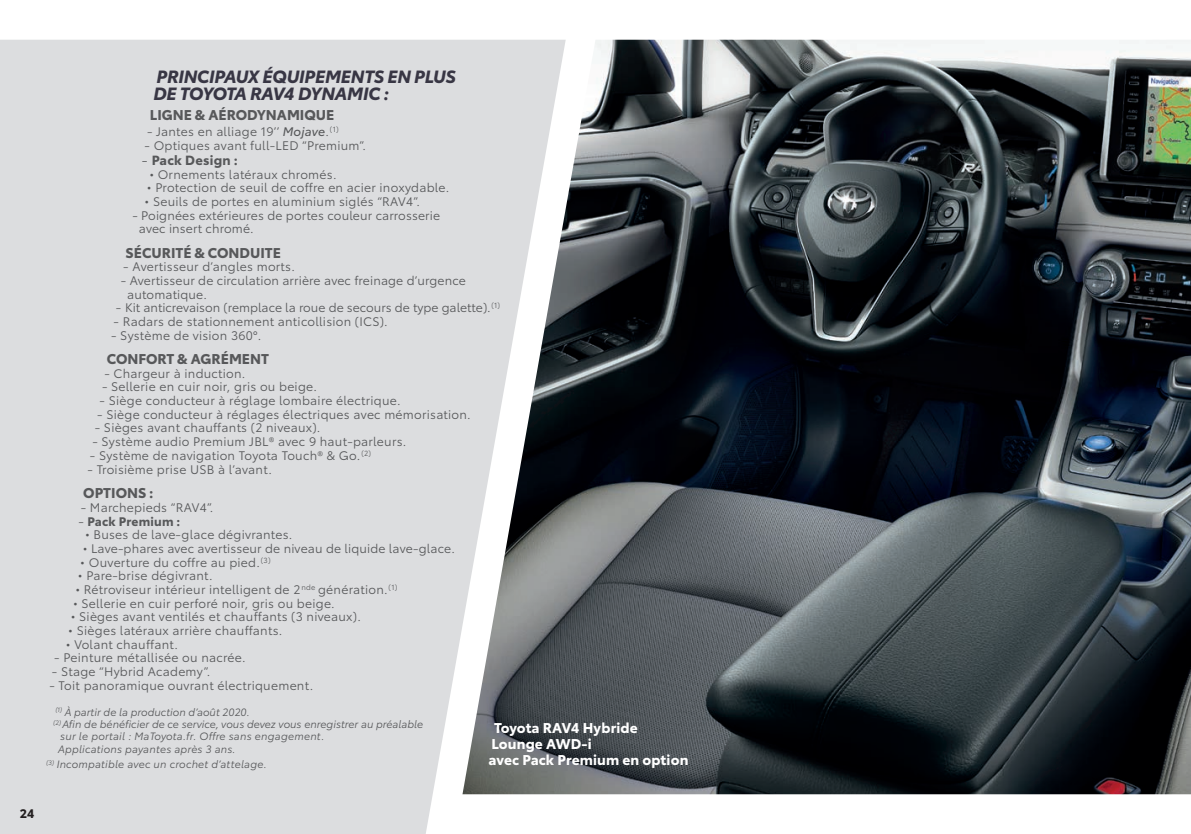
<style>
.page{position:relative;width:1191px;height:834px;background:#fff}
.page>*{position:absolute;margin:0;border:0;box-sizing:border-box;transform-origin:0 0}
.Txt_CAP_courant{font:italic 700 17.5px/17.5px "Toyota Type";letter-spacing:-.01em;color:#383644}
.Txt_CAP_courant-2{font:700 14px "Toyota Type";color:#57585a}
.J_BODY_SUB_HEAD{font:700 14px/15.8px "Toyota Type";letter-spacing:.01em;color:#fff}
.Txt_CAP_courant-3{font:700 13.12px "Toyota Type";letter-spacing:.02em;color:#57585a}
.Txt_CAP_courant-4{font:12.25px/13.7px "Toyota Type";letter-spacing:.02em;color:#57585a}
.Txt_CAP_courant-5{font:12.25px "Toyota Type";color:#57585a}
.Txt_CAP_courant-6{font:700 12.25px "Toyota Type";letter-spacing:.02em;color:#57585a}
.t1{font:700 12.25px "Toyota Type";color:#231f20}
.Txt_CAP_courant-7{font:italic 10.5px/12.2px "Toyota Type";letter-spacing:.005em;color:#57585a}
.s1{font-style:italic}
.s2{font-weight:400}
</style>
<div class="page">
<div style="left:0;top:40px;width:566px;height:793px;background:#dcdddf"></div>
<img style="left:462px;top:40px;width:729px;height:754px">
<p class="Txt_CAP_courant" style="left:153px;top:66px;width:304px">PRINCIPAUX ÉQUIPEMENTS EN PLUS<br>DE TOYOTA RAV4 DYNAMIC :</p>
<p class="Txt_CAP_courant-2" style="left:150px;top:104px;width:186px">LIGNE &amp; AÉRODYNAMIQUE</p>
<p class="Txt_CAP_courant-4" style="left:147px;top:124px;width:193px">- Jantes en alliage 19’’ <span class="s1">Mojave</span>.<sup>(1)</sup></p>
<p class="Txt_CAP_courant-4" style="left:145px;top:138px;width:223px">- Optiques avant full-LED “Premium”.</p>
<p class="Txt_CAP_courant-3" style="left:142px;top:150px;width:97px"><span class="s2">-</span> Pack Design :</p>
<p class="Txt_CAP_courant-4" style="left:149px;top:166px;width:189px">• Ornements latéraux chromés.</p>
<p class="Txt_CAP_courant-4" style="left:147px;top:180px;width:304px">• Protection de seuil de coffre en acier inoxydable.</p>
<p class="Txt_CAP_courant-4" style="left:145px;top:194px;width:277px">• Seuils de portes en aluminium siglés “RAV4”.</p>
<p class="Txt_CAP_courant-4" style="left:139px;top:207px;width:303px;text-indent:-6px">- Poignées extérieures de portes couleur carrosserie avec insert chromé.</p>
<p class="Txt_CAP_courant-2" style="left:126px;top:242px;width:157px">SÉCURITÉ &amp; CONDUITE</p>
<p class="Txt_CAP_courant-4" style="left:123px;top:259px;width:173px">- Avertisseur d’angles morts.</p>
<p class="Txt_CAP_courant-4" style="left:127px;top:273px;width:340px;text-indent:-6px">- Avertisseur de circulation arrière avec freinage d’urgence automatique.</p>
<p class="Txt_CAP_courant-5" style="left:116px;top:299px;width:385px">- Kit anticrevaison (remplace la roue de secours de type galette).<sup>(1)</sup></p>
<p class="Txt_CAP_courant-4" style="left:114px;top:314px;width:276px">- Radars de stationnement anticollision (ICS).</p>
<p class="Txt_CAP_courant-4" style="left:111px;top:327px;width:152px">- Système de vision 360°.</p>
<p class="Txt_CAP_courant-2" style="left:107px;top:348px;width:164px">CONFORT &amp; AGRÉMENT</p>
<p class="Txt_CAP_courant-4" style="left:104px;top:365px;width:143px">- Chargeur à induction.</p>
<p class="Txt_CAP_courant-4" style="left:102px;top:379px;width:216px">- Sellerie en cuir noir, gris ou beige.</p>
<p class="Txt_CAP_courant-4" style="left:100px;top:393px;width:302px">- Siège conducteur à réglage lombaire électrique.</p>
<p class="Txt_CAP_courant-4" style="left:97px;top:406px;width:375px">- Siège conducteur à réglages électriques avec mémorisation.</p>
<p class="Txt_CAP_courant-4" style="left:95px;top:420px;width:227px">- Sièges avant chauffants (2 niveaux).</p>
<p class="Txt_CAP_courant-4" style="left:92px;top:434px;width:315px">- Système audio Premium JBL® avec 9 haut-parleurs.</p>
<p class="Txt_CAP_courant-4" style="left:90px;top:448px;width:282px">- Système de navigation Toyota Touch® &amp; Go.<sup>(2)</sup></p>
<p class="Txt_CAP_courant-4" style="left:88px;top:461px;width:186px">- Troisième prise USB à l’avant.</p>
<p class="Txt_CAP_courant-2" style="left:83px;top:482px;width:72px">OPTIONS :</p>
<p class="Txt_CAP_courant-4" style="left:81px;top:499px;width:134px">- Marchepieds “RAV4”.</p>
<p class="Txt_CAP_courant-6" style="left:78px;top:511px;width:103px"><span class="s2">-</span> Pack Premium :</p>
<p class="Txt_CAP_courant-4" style="left:85px;top:527px;width:209px">• Buses de lave-glace dégivrantes.</p>
<p class="Txt_CAP_courant-4" style="left:83px;top:540px;width:374px">• Lave-phares avec avertisseur de niveau de liquide lave-glace.</p>
<p class="Txt_CAP_courant-4" style="left:80px;top:554px;width:192px">• Ouverture du coffre au pied.<sup>(3)</sup></p>
<p class="Txt_CAP_courant-4" style="left:78px;top:568px;width:136px">• Pare-brise dégivrant.</p>
<p class="Txt_CAP_courant-4" style="left:75px;top:581px;width:323px">• Rétroviseur intérieur intelligent de 2<sup>nde</sup> génération.<sup>(1)</sup></p>
<p class="Txt_CAP_courant-4" style="left:73px;top:595px;width:263px">• Sellerie en cuir perforé noir, gris ou beige.</p>
<p class="Txt_CAP_courant-4" style="left:71px;top:609px;width:292px">• Sièges avant ventilés et chauffants (3 niveaux).</p>
<p class="Txt_CAP_courant-4" style="left:68px;top:622px;width:215px">• Sièges latéraux arrière chauffants.</p>
<p class="Txt_CAP_courant-4" style="left:66px;top:636px;width:114px">• Volant chauffant.</p>
<p class="Txt_CAP_courant-4" style="left:54px;top:650px;width:193px">- Peinture métallisée ou nacrée.</p>
<p class="Txt_CAP_courant-4" style="left:52px;top:663px;width:160px">- Stage “Hybrid Academy”.</p>
<p class="Txt_CAP_courant-4" style="left:49px;top:677px;width:265px">- Toit panoramique ouvrant électriquement.</p>
<p class="Txt_CAP_courant-7" style="left:55px;top:705px;width:196px"><sup>(1)</sup> À partir de la production d’août 2020.</p>
<p class="Txt_CAP_courant-7" style="left:58px;top:717px;width:367px;text-indent:-5px"><sup>(2)</sup> Afin de bénéficier de ce service, vous devez vous enregistrer au préalable sur le portail : MaToyota.fr. Offre sans engagement.<br>Applications payantes après 3 ans.</p>
<p class="Txt_CAP_courant-7" style="left:46px;top:757px;width:222px"><sup>(3)</sup> Incompatible avec un crochet d’attelage.</p>
<p class="J_BODY_SUB_HEAD" style="left:494px;top:718px;width:145px">Toyota RAV4 Hybride</p>
<p class="J_BODY_SUB_HEAD" style="left:488px;top:734px;width:201px">Lounge AWD-i<br>avec Pack Premium en option</p>
<p class="t1" style="left:20px;top:804px;width:16px">24</p>
</div>
